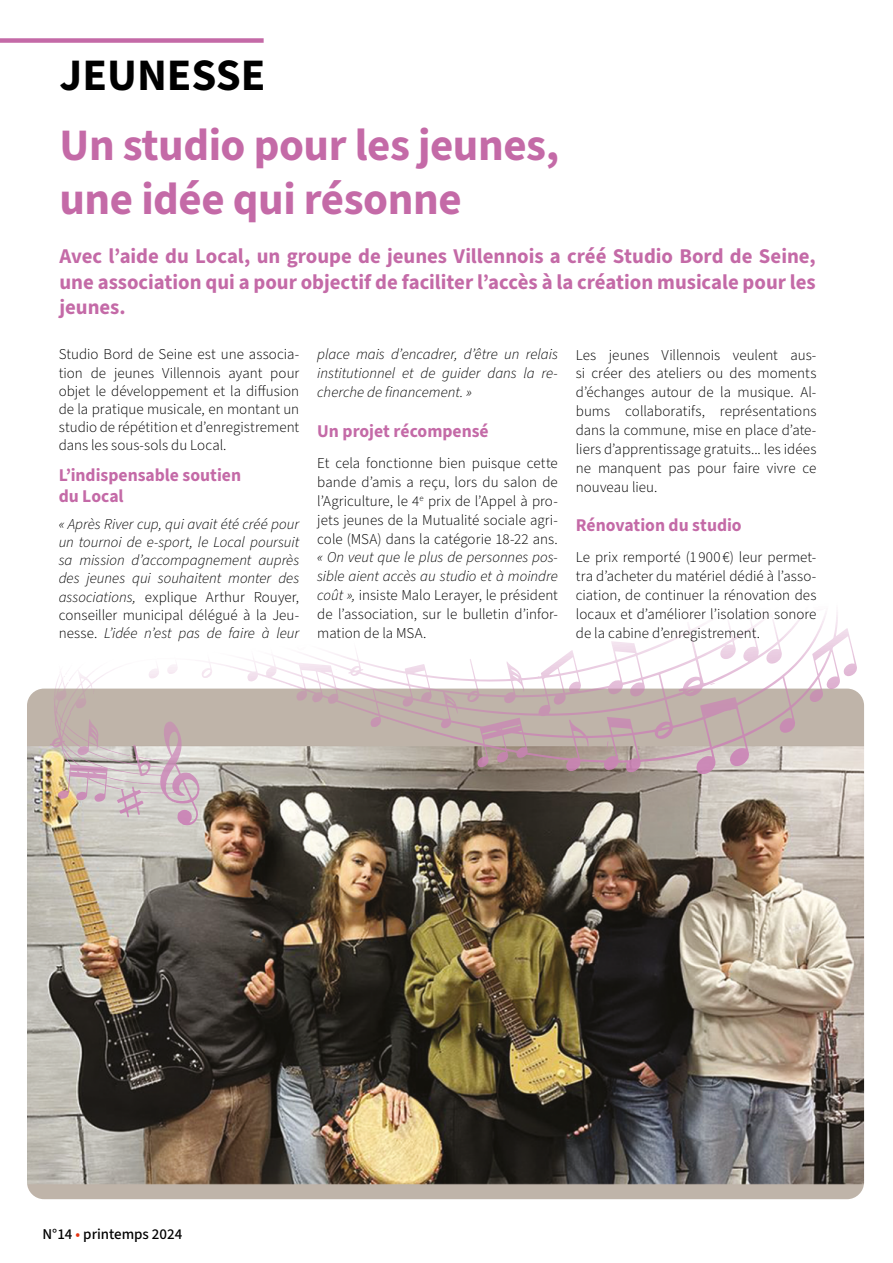
<style>
.page{position:relative;width:893px;height:1263px;background:#fff}
.page>*{position:absolute;margin:0;border:0;box-sizing:border-box;transform-origin:0 0}
.t1{font:700 45px/54px "Source Sans 3";letter-spacing:-.01em;color:#c46aa7}
.t2{font:700 45px "Source Sans 3";color:#000}
.t3{font:700 21px/25.2px "Source Sans 3";letter-spacing:-.005em;color:#c46aa7;text-align:justify}
.t4{font:700 18px/21.8px "Source Sans 3";color:#c46aa7}
.t5{font:300 15px/18.9px "Source Sans 3";color:#000;text-align:justify}
.t6{font:italic 300 15px/18.1px "Source Sans 3";color:#000;text-align:justify}
.t7{font:500 15px "Source Sans 3";color:#000}
.s1{font-style:normal}
.s2{font-style:italic}
.s3{color:#e63312}
</style>
<div class="page">
<img style="left:27px;top:688px;width:837px;height:511px">
<svg style="left:50px;top:612px;width:807px;height:162px"></svg>
<svg style="left:54px;top:650px;width:21px;height:49px"></svg>
<svg style="left:55px;top:707px;width:145px;height:118px;background:#cbbbb8"></svg>
<div style="left:0;top:38px;width:264px;height:5px;background:#c46aa7"></div>
<h1 class="t2" style="left:60px;top:45px;width:207px">JEUNESSE</h1>
<h1 class="t1" style="left:60px;top:118px;width:501px">Un studio pour les jeunes, une idée qui résonne</h1>
<h2 class="t3" style="left:60px;top:244px;width:758px">Avec l’aide du Local, un groupe de jeunes Villennois a créé Studio Bord de Seine, une association qui a pour objectif de faciliter l’accès à la création musicale pour les jeunes.</h2>
<p class="t5" style="left:59px;top:345px;width:242px;line-height:18.1px">Studio Bord de Seine est une associa&shy;tion de jeunes Villennois ayant pour objet le développement et la diffusion de la pratique musicale, en montant un studio de répétition et d’enregistrement dans les sous-sols du Local.</p>
<p class="t4" style="left:59px;top:464px;width:184px">L’indispensable soutien du Local</p>
<p class="t6" style="left:59px;top:515px;width:242px">« Après River cup, qui avait été créé pour un tournoi de e-sport, le Local poursuit sa mission d’accompagnement auprès des jeunes qui souhaitent monter des associations, <span class="s1">explique Arthur Rouyer, conseiller municipal délégué à la Jeu&shy;nesse.</span> L’idée n’est pas de faire à leur</p>
<p class="t6" style="left:317px;top:345px;width:242px;line-height:18.9px">place mais d’encadrer, d’être un relais institutionnel et de guider dans la re&shy;cherche de financement. »</p>
<p class="t4" style="left:317px;top:420px;width:173px">Un projet récompensé</p>
<p class="t5" style="left:317px;top:454px;width:242px">Et cela fonctionne bien puisque cette bande d’amis a reçu, lors du salon de l’Agriculture, le 4<sup>e</sup> prix de l’Appel à pro&shy;jets jeunes de la Mutualité sociale agri&shy;cole (MSA) dans la catégorie 18-22 ans.</p>
<p class="t5" style="left:317px;top:548px;width:242px"><span class="s2">« On veut que le plus de personnes pos&shy;sible aient accès au studio et à moindre coût »,</span> insiste Malo Lerayer, le président de l’association, sur le bulletin d’infor&shy;mation de la MSA.</p>
<p class="t5" style="left:576px;top:345px;width:242px">Les jeunes Villennois veulent aus&shy;si créer des ateliers ou des moments d’échanges autour de la musique. Al&shy;bums collaboratifs, représentations dans la commune, mise en place d’ate&shy;liers d’apprentissage gratuits... les idées ne manquent pas pour faire vivre ce nouveau lieu.</p>
<p class="t4" style="left:576px;top:514px;width:167px">Rénovation du studio</p>
<p class="t5" style="left:576px;top:548px;width:242px">Le prix remporté (1 900 €) leur permet&shy;tra d’acheter du matériel dédié à l’asso&shy;ciation, de continuer la rénovation des locaux et d’améliorer l’isolation sonore de la cabine d’enregistrement.</p>
<p class="t7" style="left:43px;top:1224px;width:141px">N°14 <span class="s3">•</span> printemps 2024</p>
</div>
